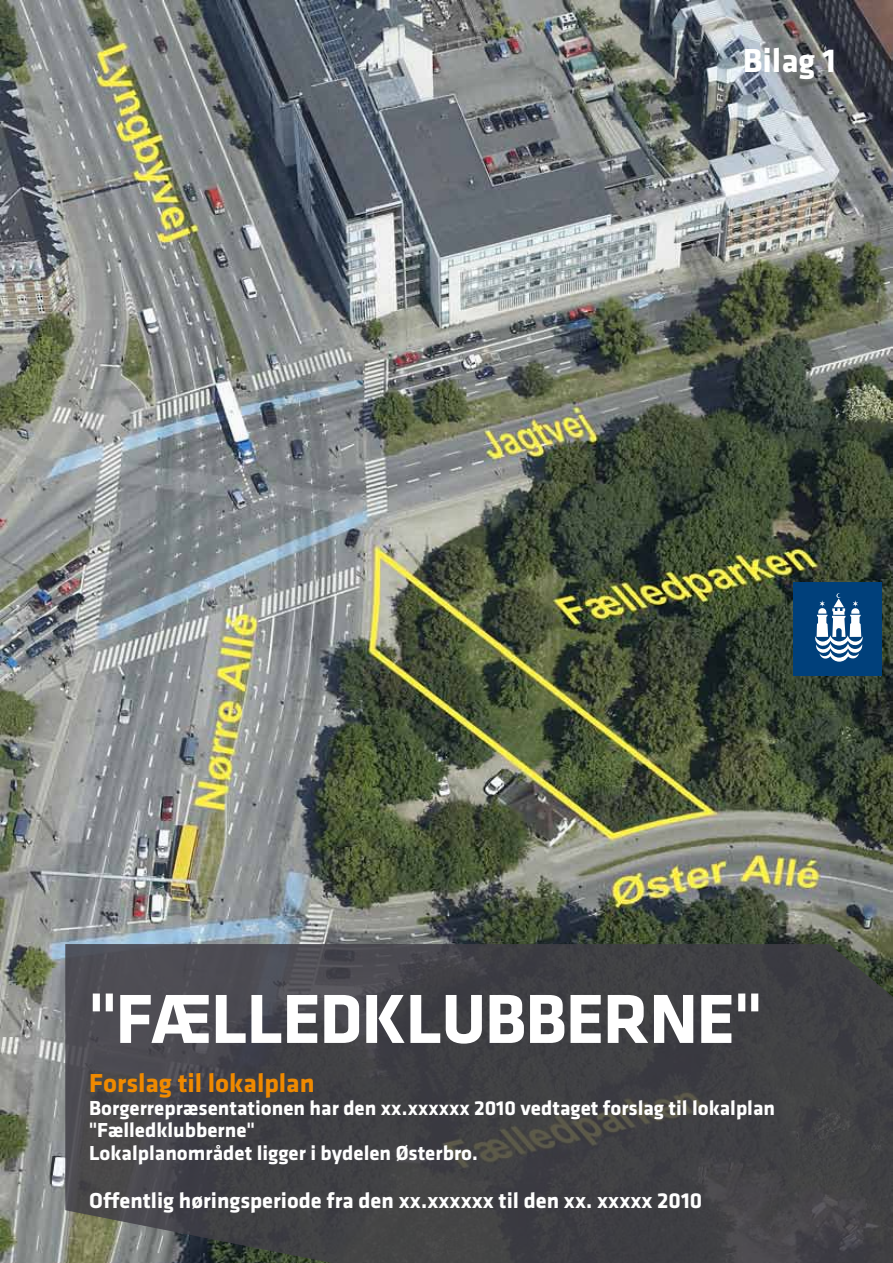
<style>
.page{position:relative;width:893px;height:1263px;background:#fff}
.page>*{position:absolute;margin:0;border:0;box-sizing:border-box;transform-origin:0 0}
.t1{font:700 72px "Klavika";letter-spacing:-.015em;color:#fff}
.t2{font:700 34.5px "Klavika";color:#fff}
.t3{font:700 27px "Klavika";color:#f08a00}
.t4{font:700 22.5px "Klavika";color:#fff}
.t5{font:700 21px/22.5px "Klavika";color:#fff}
</style>
<div class="page">
<img style="left:0;top:0;width:893px;height:1263px">
<svg style="left:65px;top:944px;width:828px;height:319px;background:#434347"></svg>
<div style="left:793px;top:582px;width:89px;height:93px;background:#00407b"></div>
<svg style="left:815px;top:593px;width:48px;height:69px"></svg>
<h2 class="t2" style="left:743px;top:47px;width:95px">Bilag 1</h2>
<h1 class="t1" style="left:89px;top:991px;width:674px">"FÆLLEDKLUBBERNE"</h1>
<p class="t3" style="left:89px;top:1073px;width:227px">Forslag til lokalplan</p>
<p class="t5" style="left:89px;top:1098px;width:687px">Borgerrepræsentationen har den xx.xxxxxx 2010 vedtaget forslag til lokalplan "Fælledklubberne"<br>Lokalplanområdet ligger i bydelen Østerbro.</p>
<p class="t4" style="left:89px;top:1191px;width:614px">Offentlig høringsperiode fra den xx.xxxxxx til den xx. xxxxx 2010</p>
</div>
